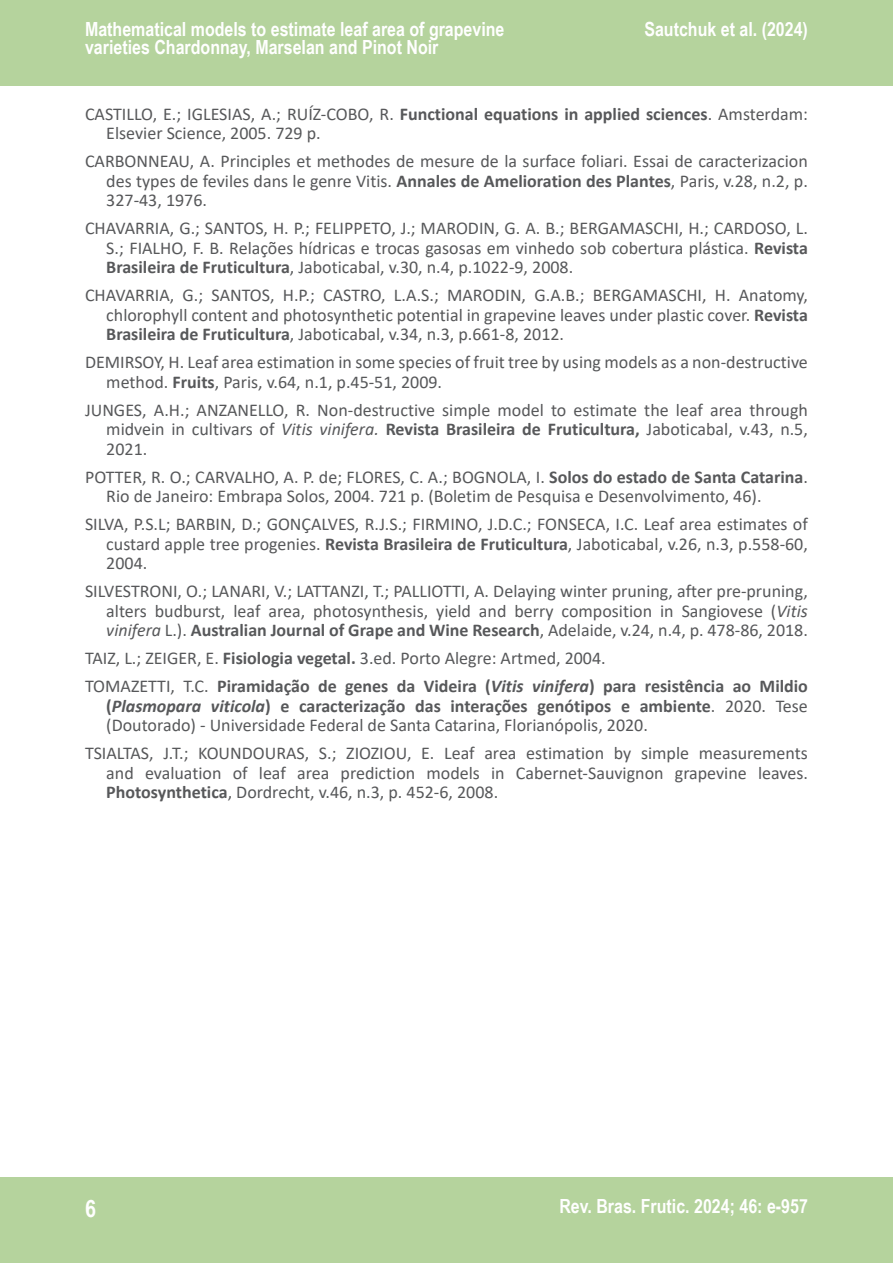
<style>
.page{position:relative;width:893px;height:1263px;background:#fff}
.page>*{position:absolute;margin:0;border:0;box-sizing:border-box;transform-origin:0 0}
.t1{font:700 24px "Arial Narrow";color:#fff}
.t2{font:700 19.5px/18px "Arial Narrow";color:#fff}
.Referências{font:18px/19.5px "Calibri";color:#57585a;text-align:justify}
.Referências-2{font:700 18px/19.5px "Calibri";color:#57585a;text-align:justify}
.s1{font-weight:700}
.s2{font-style:italic}
.s3{font-weight:400}
</style>
<div class="page">
<div style="left:0;top:0;width:893px;height:85px;background:#b5d39d"></div>
<div style="left:0;top:1178px;width:893px;height:85px;background:#b5d39d"></div>
<p class="t2" style="left:85px;top:19px;width:421px">Mathematical models to estimate leaf area of grapevine varieties Chardonnay, Marselan and Pinot Noir</p>
<p class="t2" style="left:644px;top:19px;width:165px">Sautchuk et al. (2024)</p>
<p class="Referências" style="left:106px;top:104px;width:703px;text-indent:-21px">CASTILLO, E.; IGLESIAS, A.; RUÍZ-COBO, R. <span class="s1">Functional equations in applied sciences</span>. Amsterdam:<br>Elsevier Science, 2005. 729 p.</p>
<p class="Referências" style="left:106px;top:151px;width:703px;text-indent:-21px">CARBONNEAU, A. Principles et methodes de mesure de la surface foliari. Essai de caracterizacion des types de feviles dans le genre Vitis. <span class="s1">Annales de Amelioration des Plantes</span>, Paris, v.28, n.2, p.<br>327-43, 1976.</p>
<p class="Referências" style="left:106px;top:218px;width:703px;text-indent:-21px">CHAVARRIA, G.; SANTOS, H. P.; FELIPPETO, J.; MARODIN, G. A. B.; BERGAMASCHI, H.; CARDOSO, L.<br>S.; FIALHO, F. B. Relações hídricas e trocas gasosas em vinhedo sob cobertura plástica. <span class="s1">Revista Brasileira de Fruticultura</span>, Jaboticabal, v.30, n.4, p.1022-9, 2008.</p>
<p class="Referências" style="left:106px;top:285px;width:703px;text-indent:-21px">CHAVARRIA, G.; SANTOS, H.P.; CASTRO, L.A.S.; MARODIN, G.A.B.; BERGAMASCHI, H. Anatomy, chlorophyll content and photosynthetic potential in grapevine leaves under plastic cover. <span class="s1">Revista Brasileira de Fruticultura</span>, Jaboticabal, v.34, n.3, p.661-8, 2012.</p>
<p class="Referências" style="left:106px;top:352px;width:703px;text-indent:-21px">DEMIRSOY, H. Leaf area estimation in some species of fruit tree by using models as a non-destructive method. <span class="s1">Fruits</span>, Paris, v.64, n.1, p.45-51, 2009.</p>
<p class="Referências" style="left:106px;top:400px;width:703px;text-indent:-21px">JUNGES, A.H.; ANZANELLO, R. Non-destructive simple model to estimate the leaf area through midvein in cultivars of <span class="s2">Vitis vinifera.</span> <span class="s1">Revista Brasileira de Fruticultura,</span> Jaboticabal, v.43, n.5, 2021.</p>
<p class="Referências" style="left:106px;top:467px;width:703px;text-indent:-21px">POTTER, R. O.; CARVALHO, A. P. de; FLORES, C. A.; BOGNOLA, I. <span class="s1">Solos do estado de Santa Catarina</span>.<br>Rio de Janeiro: Embrapa Solos, 2004. 721 p. (Boletim de Pesquisa e Desenvolvimento, 46).</p>
<p class="Referências" style="left:106px;top:514px;width:703px;text-indent:-21px">SILVA, P.S.L; BARBIN, D.; GONÇALVES, R.J.S.; FIRMINO, J.D.C.; FONSECA, I.C. Leaf area estimates of custard apple tree progenies. <span class="s1">Revista Brasileira de Fruticultura</span>, Jaboticabal, v.26, n.3, p.558-60, 2004.</p>
<p class="Referências" style="left:106px;top:581px;width:703px;text-indent:-21px">SILVESTRONI, O.; LANARI, V.; LATTANZI, T.; PALLIOTTI, A. Delaying winter pruning, after pre-pruning, alters budburst, leaf area, photosynthesis, yield and berry composition in Sangiovese (<span class="s2">Vitis vinifera</span> L.). <span class="s1">Australian Journal of Grape and Wine Research</span>, Adelaide, v.24, n.4, p. 478-86, 2018.</p>
<p class="Referências" style="left:85px;top:648px;width:522px">TAIZ, L.; ZEIGER, E. <span class="s1">Fisiologia vegetal.</span> 3.ed. Porto Alegre: Artmed, 2004.</p>
<p class="Referências-2" style="left:106px;top:676px;width:703px;text-indent:-21px"><span class="s3">TOMAZETTI, T.C.</span> Piramidação de genes da Videira (<span class="s2">Vitis vinifera</span>) para resistência ao Mildio (<span class="s2">Plasmopara viticola</span>) e caracterização das interações genótipos e ambiente<span class="s3">. 2020. Tese (Doutorado) - Universidade Federal de Santa Catarina, Florianópolis, 2020.</span></p>
<p class="Referências" style="left:106px;top:743px;width:703px;text-indent:-21px">TSIALTAS, J.T.; KOUNDOURAS, S.; ZIOZIOU, E. Leaf area estimation by simple measurements and evaluation of leaf area prediction models in Cabernet-Sauvignon grapevine leaves.<br><span class="s1">Photosynthetica</span>, Dordrecht, v.46, n.3, p. 452-6, 2008.</p>
<h1 class="t1" style="left:85px;top:1190px;width:12px">6</h1>
<p class="t2" style="left:559px;top:1196px;width:250px">Rev. Bras. Frutic. 2024; 46: e-957</p>
</div>
